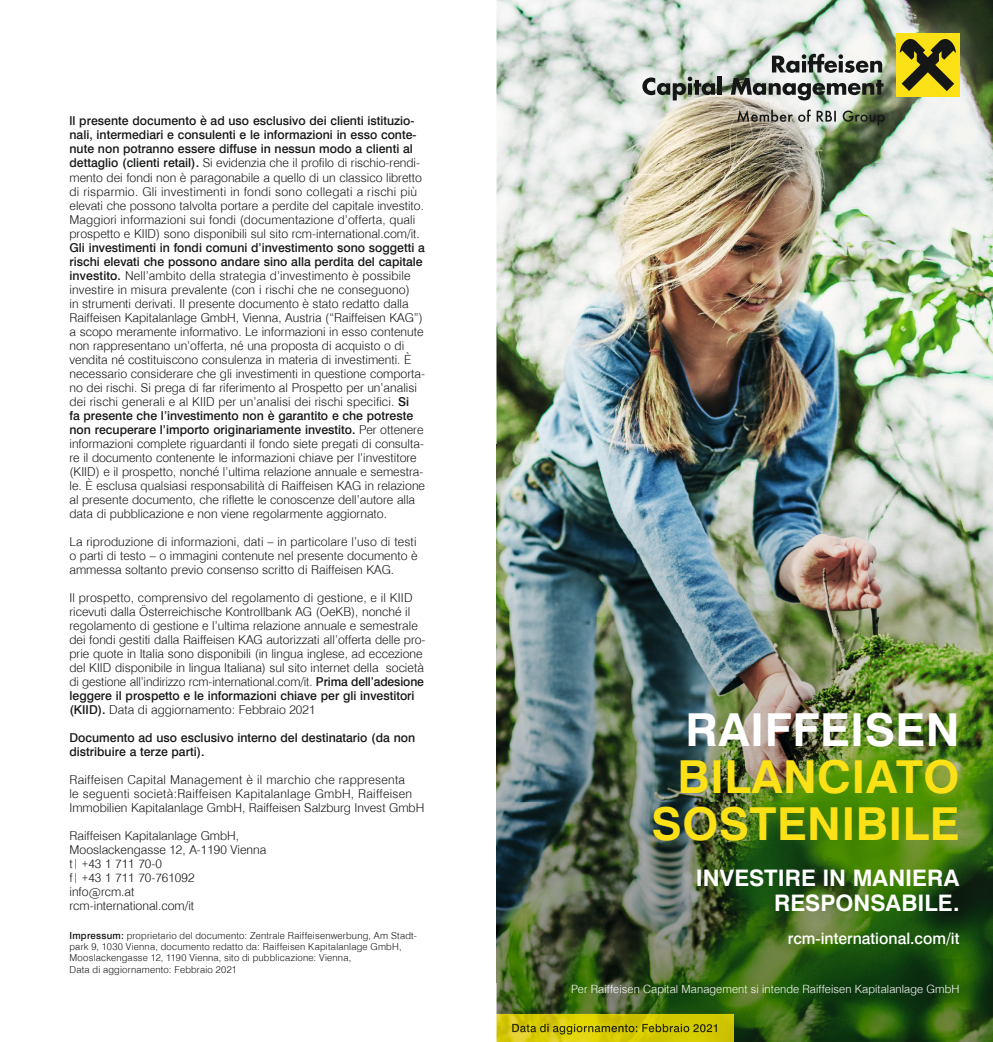
<style>
.page{position:relative;width:993px;height:1042px;background:#fff}
.page>*{position:absolute;margin:0;border:0;box-sizing:border-box;transform-origin:0 0}
.t1{font:700 45.5px/47.2px "Swiss 721 TL";letter-spacing:.01em;color:#fbe116;text-align:center}
.t2{font:700 45.5px "Swiss 721 TL";letter-spacing:.01em;color:#fff}
.t3{font:700 22.75px/25.4px "Swiss 721 TL";color:#fff;text-align:right}
.t4{font:500 15.75px "Swiss 721 TL";color:#fff}
.t5{font:300 12.25px/14px "Swiss 721 TL";color:#151616}
.t6{font:300 12.25px/14px "Swiss 721 TL";letter-spacing:.02em;color:#151616}
.t7{font:500 12.25px/14px "Swiss 721 TL";color:#151616}
.t8{font:300 11.38px "Swiss 721 TL";letter-spacing:.01em;color:#fff}
.t9{font:300 9.62px/11.4px "Swiss 721 TL";letter-spacing:.02em;color:#151616}
.s1{font-weight:500}
</style>
<div class="page">
<img style="left:496px;top:0;width:496px;height:444px">
<img style="left:496px;top:444px;width:496px;height:598px">
<img style="left:496px;top:1014px;width:237px;height:28px">
<img style="left:512px;top:1024px;width:204px;height:10px">
<img style="left:603px;top:0;width:389px;height:162px">
<div style="left:895px;top:33px;width:64px;height:64px;background:#fbe116"></div>
<svg style="left:899px;top:39px;width:56px;height:52px"></svg>
<svg style="left:642px;top:77px;width:72px;height:23px;background:#898e87"></svg>
<hr style="left:717px;top:76px;width:4px;height:19px;background:#151616">
<img style="left:730px;top:54px;width:153px;height:46px">
<svg style="left:737px;top:109px;width:147px;height:16px;background:#8f9385"></svg>
<p class="t5" style="left:69px;top:114px;width:356px"><span class="s1">ll presente documento è ad uso esclusivo dei clienti istituzio&shy;nali, intermediari e consulenti e le informazioni in esso conte&shy;nute non potranno essere diffuse in nessun modo a clienti al dettaglio (clienti retail).</span> Si evidenzia che il profilo di rischio-rendi&shy;mento dei fondi non è paragonabile a quello di un classico libretto di risparmio. Gli investimenti in fondi sono collegati a rischi più elevati che possono talvolta portare a perdite del capitale investito.<br>Maggiori informazioni sui fondi (documentazione d’offerta, quali prospetto e KIID) sono disponibili sul sito rcm-international.com/it.</p>
<p class="t5" style="left:69px;top:240px;width:357px"><span class="s1">Gli investimenti in fondi comuni d’investimento sono soggetti a rischi elevati che possono andare sino alla perdita del capitale investito.</span> Nell’ambito della strategia d’investimento è possibile investire in misura prevalente (con i rischi che ne conseguono)<br>in strumenti derivati. Il presente documento è stato redatto dalla Raiffeisen Kapitalanlage GmbH, Vienna, Austria (“Raiffeisen KAG”) a scopo meramente informativo. Le informazioni in esso contenute non rappresentano un’offerta, né una proposta di acquisto o di vendita né costituiscono consulenza in materia di investimenti. È necessario considerare che gli investimenti in questione comporta&shy;no dei rischi. Si prega di far riferimento al Prospetto per un’analisi dei rischi generali e al KIID per un’analisi dei rischi specifici. <span class="s1">Si<br>fa presente che l’investimento non è garantito e che potreste non recuperare l’importo originariamente investito.</span> Per ottenere informazioni complete riguardanti il fondo siete pregati di consulta&shy;re il documento contenente le informazioni chiave per l’investitore (KIID) e il prospetto, nonché l’ultima relazione annuale e semestra&shy;le. È esclusa qualsiasi responsabilità di Raiffeisen KAG in relazione al presente documento, che riflette le conoscenze dell’autore alla data di pubblicazione e non viene regolarmente aggiornato.</p>
<p class="t5" style="left:69px;top:534px;width:349px;text-align:justify">La riproduzione di informazioni, dati – in particolare l’uso di testi o parti di testo – o immagini contenute nel presente documento è ammessa soltanto previo consenso scritto di Raiffeisen KAG.</p>
<p class="t5" style="left:69px;top:590px;width:357px">Il prospetto, comprensivo del regolamento di gestione, e il KIID ricevuti dalla Österreichische Kontrollbank AG (OeKB), nonché il regolamento di gestione e l’ultima relazione annuale e semestrale dei fondi gestiti dalla Raiffeisen KAG autorizzati all’offerta delle pro&shy;prie quote in Italia sono disponibili (in lingua inglese, ad eccezione del KIID disponibile in lingua Italiana) sul sito internet della società di gestione all’indirizzo rcm-international.com/it. <span class="s1">Prima dell’adesione leggere il prospetto e le informazioni chiave per gli investitori (KIID).</span> Data di aggiornamento: Febbraio 2021</p>
<p class="t7" style="left:69px;top:730px;width:347px">Documento ad uso esclusivo interno del destinatario (da non distribuire a terze parti).</p>
<p class="t6" style="left:69px;top:772px;width:356px">Raiffeisen Capital Management è il marchio che rappresenta<br>le seguenti società:Raiffeisen Kapitalanlage GmbH, Raiffeisen<br>Immobilien Kapitalanlage GmbH, Raiffeisen Salzburg Invest GmbH</p>
<p class="t5" style="left:69px;top:828px;width:198px">Raiffeisen Kapitalanlage GmbH,<br>Mooslackengasse 12, A-1190 Vienna t | +43 1 711 70-0<br>f | +43 1 711 70-761092<br>info@rcm.at<br>rcm-international.com/it</p>
<p class="t9" style="left:69px;top:929px;width:349px"><span class="s1">Impressum:</span> proprietario del documento: Zentrale Raiffeisenwerbung, Am Stadt&shy;park 9, 1030 Vienna, documento redatto da: Raiffeisen Kapital anlage GmbH, Moos lacken gasse 12, 1190 Vienna, sito di pubblicazione: Vienna,<br>Data di aggiornamento: Febbraio 2021</p>
<h1 class="t2" style="left:685px;top:700px;width:275px">RAIFFEISEN</h1>
<h1 class="t1" style="left:651px;top:752px;width:309px">BILANCIATO<br>SOSTENIBILE</h1>
<h2 class="t3" style="left:695px;top:864px;width:265px">INVESTIRE IN MANIERA<br>RESPONSABILE.</h2>
<p class="t4" style="left:787px;top:928px;width:173px">rcm-international.com/it</p>
<p class="t8" style="left:571px;top:981px;width:389px">Per Raiffeisen Capital Management si intende Raiffeisen Kapitalanlage GmbH</p>
</div>
